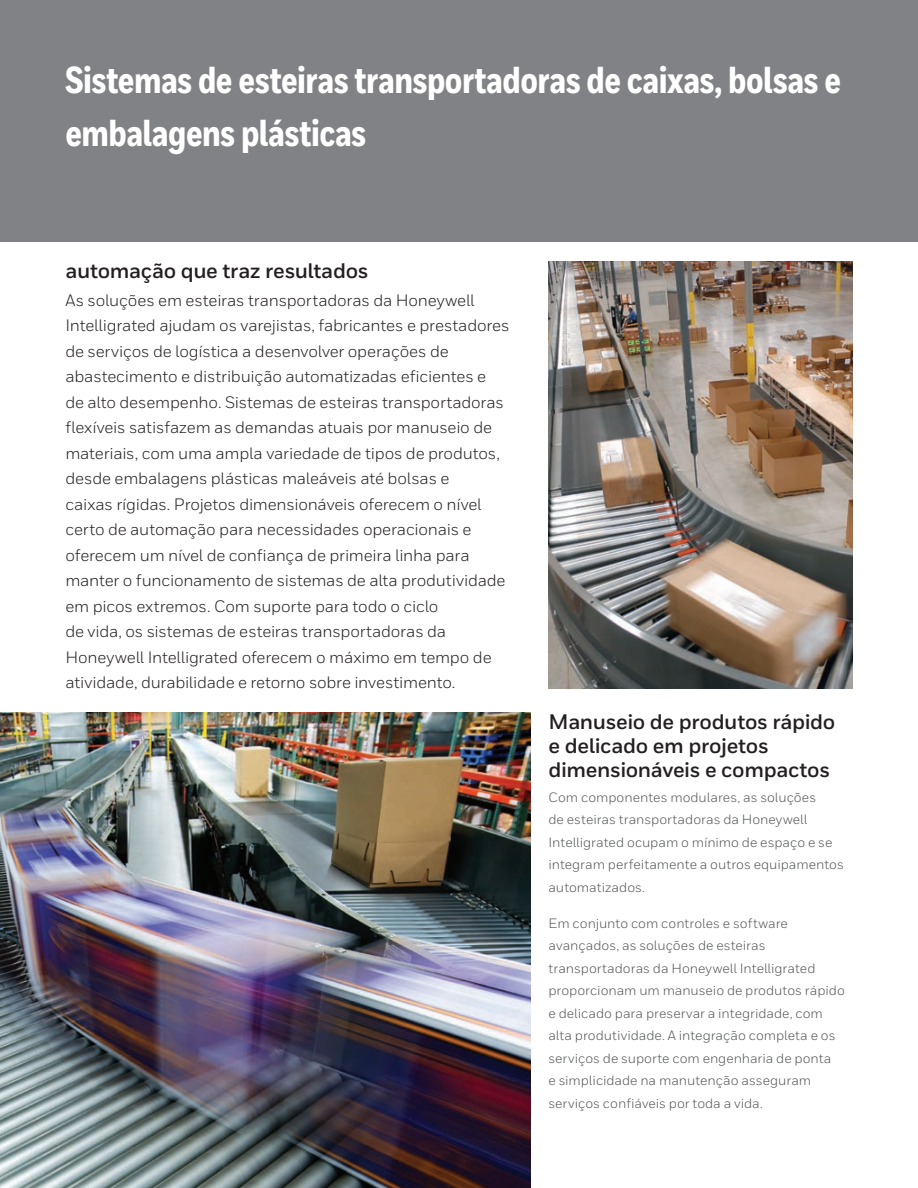
<style>
.page{position:relative;width:918px;height:1188px;background:#fff}
.page>*{position:absolute;margin:0;border:0;box-sizing:border-box;transform-origin:0 0}
.Headline{font:800 37.5px/52.5px "Honeywell Cond";letter-spacing:-.01em;color:#fff}
.Heading_2__14_16{font:700 21px/24px "Honeywell Sans";letter-spacing:-.015em;color:#231f20}
.Intro__Body{font:16.5px/25.5px "Honeywell Sans";letter-spacing:-.01em;color:#231f20}
.Body__9_14_pt{font:13.5px/22.5px "Honeywell Sans";color:#545557}
</style>
<div class="page">
<div style="left:0;top:0;width:918px;height:242px;background:#808285"></div>
<img style="left:549px;top:261px;width:304px;height:427px">
<img style="left:0;top:712px;width:531px;height:476px">
<p class="Headline" style="left:65px;top:55px;width:777px">Sistemas de esteiras transportadoras de caixas, bolsas e embalagens plásticas</p>
<p class="Heading_2__14_16" style="left:65px;top:259px;width:305px">automação que traz resultados</p>
<p class="Intro__Body" style="left:65px;top:287px;width:446px">As soluções em esteiras transportadoras da Honeywell Intelligrated ajudam os varejistas, fabricantes e prestadores de serviços de logística a desenvolver operações de abastecimento e distribuição automatizadas eficientes e<br>de alto desempenho. Sistemas de esteiras transportadoras flexíveis satisfazem as demandas atuais por manuseio de materiais, com uma ampla variedade de tipos de produtos, desde embalagens plásticas maleáveis até bolsas e<br>caixas rígidas. Projetos dimensionáveis oferecem o nível certo de automação para necessidades operacionais e oferecem um nível de confiança de primeira linha para manter o funcionamento de sistemas de alta produtividade em picos extremos. Com suporte para todo o ciclo<br>de vida, os sistemas de esteiras transportadoras da Honeywell Intelligrated oferecem o máximo em tempo de atividade, durabilidade e retorno sobre investimento.</p>
<p class="Heading_2__14_16" style="left:549px;top:710px;width:288px">Manuseio de produtos rápido e delicado em projetos dimensionáveis e compactos</p>
<p class="Body__9_14_pt" style="left:549px;top:786px;width:297px">Com componentes modulares, as soluções<br>de esteiras transportadoras da Honeywell Intelligrated ocupam o mínimo de espaço e se integram perfeitamente a outros equipamentos automatizados.</p>
<p class="Body__9_14_pt" style="left:549px;top:912px;width:298px">Em conjunto com controles e software avançados, as soluções de esteiras transportadoras da Honeywell Intelligrated proporcionam um manuseio de produtos rápido e delicado para preservar a integridade, com alta produtividade. A integração completa e os serviços de suporte com engenharia de ponta<br>e simplicidade na manutenção asseguram serviços confiáveis por toda a vida.</p>
</div>
